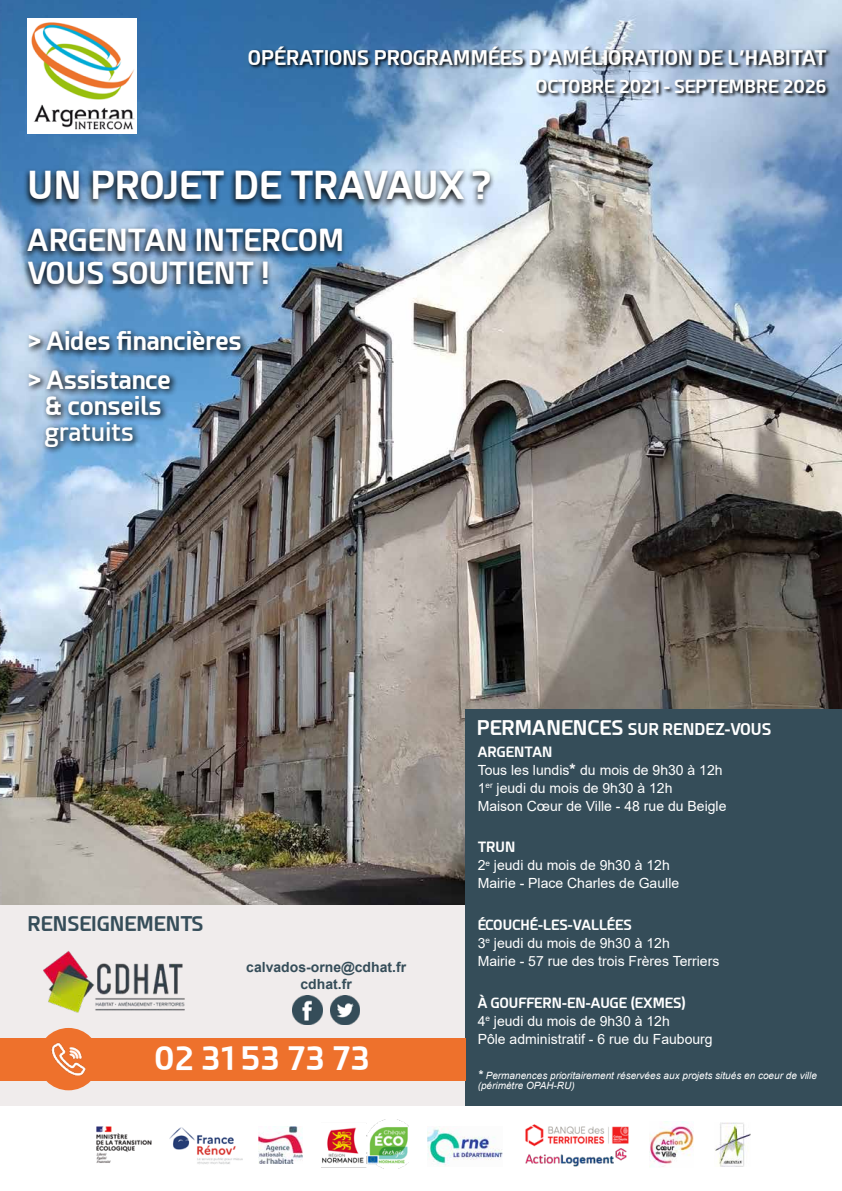
<style>
.page{position:relative;width:842px;height:1191px;background:#fff}
.page>*{position:absolute;margin:0;border:0;box-sizing:border-box;transform-origin:0 0}
.t1{font:700 38px "Esphimere";color:#fff}
.t2{font:700 32px "Esphimere";color:#fff}
.t3{font:700 30px/33px "Esphimere";color:#fff}
.t4{font:700 25px/38.5px "Esphimere";color:#fff}
.t5{font:600 25px "Esphimere";color:#fff}
.t6{font:700 20px "Esphimere";color:#fff}
.t7{font:700 20px "Esphimere";color:#354d59}
.t8{font:700 18px "Esphimere";color:#fff}
.t9{font:700 16px "Esphimere";color:#fff}
.t10{font:14px/18px "Arial";color:#fff}
.t11{font:700 14px "Esphimere";color:#fff}
.t12{font:700 14px/16.8px "Arial";color:#354d59;text-align:center}
.t13{font:italic 10px/10px "Arial";color:#fff}
.s1{font-size:20px}
.s2{font-weight:700;font-size:16px}
.s3{font-weight:700;font-size:12px}
</style>
<div class="page">
<img style="left:0;top:0;width:842px;height:904px">
<div style="left:0;top:904px;width:466px;height:201px;background:#f0ecec"></div>
<div style="left:465px;top:709px;width:377px;height:396px;background:#354d59"></div>
<svg style="left:247px;top:45px;width:584px;height:53px;background:#738ea9"></svg>
<svg style="left:21px;top:225px;width:326px;height:68px;background:#517291"></svg>
<div style="left:0;top:1037px;width:465px;height:43px;background:#ee712c"></div>
<img style="left:43px;top:951px;width:142px;height:62px">
<div style="left:37px;top:1028px;width:63px;height:62px;background:#ee712c;border-radius:50%"></div>
<img style="left:52px;top:1042px;width:33px;height:33px">
<img style="left:28px;top:18px;width:108px;height:115px">
<div style="left:25px;top:327px;width:224px;height:31px;background:#000;opacity:.98"></div>
<div style="left:25px;top:366px;width:153px;height:88px;background:#000;opacity:.95"></div>
<svg style="left:23px;top:167px;width:472px;height:41px;background:#517290"></svg>
<img style="left:293px;top:995px;width:29px;height:30px">
<img style="left:330px;top:995px;width:30px;height:30px">
<img style="left:96px;top:1126px;width:56px;height:37px">
<img style="left:259px;top:1126px;width:43px;height:37px">
<img style="left:321px;top:1119px;width:87px;height:49px">
<img style="left:427px;top:1128px;width:76px;height:37px">
<img style="left:650px;top:1121px;width:43px;height:46px">
<img style="left:525px;top:1124px;width:103px;height:20px">
<img style="left:715px;top:1122px;width:35px;height:44px">
<img style="left:525px;top:1144px;width:102px;height:23px">
<img style="left:169px;top:1127px;width:73px;height:37px">
<h3 class="t6" style="left:248px;top:46px;width:580px">OPÉRATIONS PROGRAMMÉES D’AMÉLIORATION DE L’HABITAT</h3>
<p class="t8" style="left:536px;top:76px;width:292px">OCTOBRE 2021 - SEPTEMBRE 2026</p>
<h1 class="t1" style="left:28px;top:162px;width:465px">UN PROJET DE TRAVAUX ?</h1>
<h3 class="t3" style="left:28px;top:223px;width:318px">ARGENTAN INTERCOM<br>VOUS SOUTIENT !</h3>
<h3 class="t4" style="left:28px;top:322px;width:216px">&gt; Aides financières &gt; Assistance</h3>
<h3 class="t4" style="left:45px;top:386px;width:118px">&amp; conseils</h3>
<h3 class="t5" style="left:45px;top:416px;width:91px">gratuits</h3>
<h3 class="t7" style="left:28px;top:911px;width:177px">RENSEIGNEMENTS</h3>
<p class="t12" style="left:246px;top:959px;width:161px">calvados-orne@cdhat.fr cdhat.fr</p>
<h2 class="t2" style="left:154px;top:1038px;width:217px">02 31 53 73 73</h2>
<p class="t9" style="left:477px;top:719px;width:296px"><span class="s1">PERMANENCES</span> SUR RENDEZ-VOUS</p>
<p class="t11" style="left:478px;top:742px;width:76px">ARGENTAN</p>
<p class="t10" style="left:478px;top:760px;width:250px">Tous les lundis<span class="s2">*</span> du mois de 9h30 à 12h<br>1<sup>er</sup> jeudi du mois de 9h30 à 12h<br>Maison Cœur de Ville - 48 rue du Beigle</p>
<p class="t11" style="left:478px;top:838px;width:39px">TRUN</p>
<p class="t10" style="left:478px;top:856px;width:203px">2<sup>e</sup> jeudi du mois de 9h30 à 12h<br>Mairie - Place Charles de Gaulle</p>
<p class="t11" style="left:478px;top:916px;width:156px">ÉCOUCHÉ-LES-VALLÉES</p>
<p class="t10" style="left:478px;top:934px;width:243px">3<sup>e</sup> jeudi du mois de 9h30 à 12h<br>Mairie - 57 rue des trois Frères Terriers</p>
<p class="t11" style="left:478px;top:994px;width:210px">À GOUFFERN-EN-AUGE (EXMES)</p>
<p class="t10" style="left:478px;top:1011px;width:236px">4<sup>e</sup> jeudi du mois de 9h30 à 12h<br>Pôle administratif - 6 rue du Faubourg</p>
<p class="t13" style="left:478px;top:1071px;width:341px"><span class="s3">*</span> Permanences prioritairement réservées aux projets situés en coeur de ville (périmètre OPAH-RU)</p>
</div>
